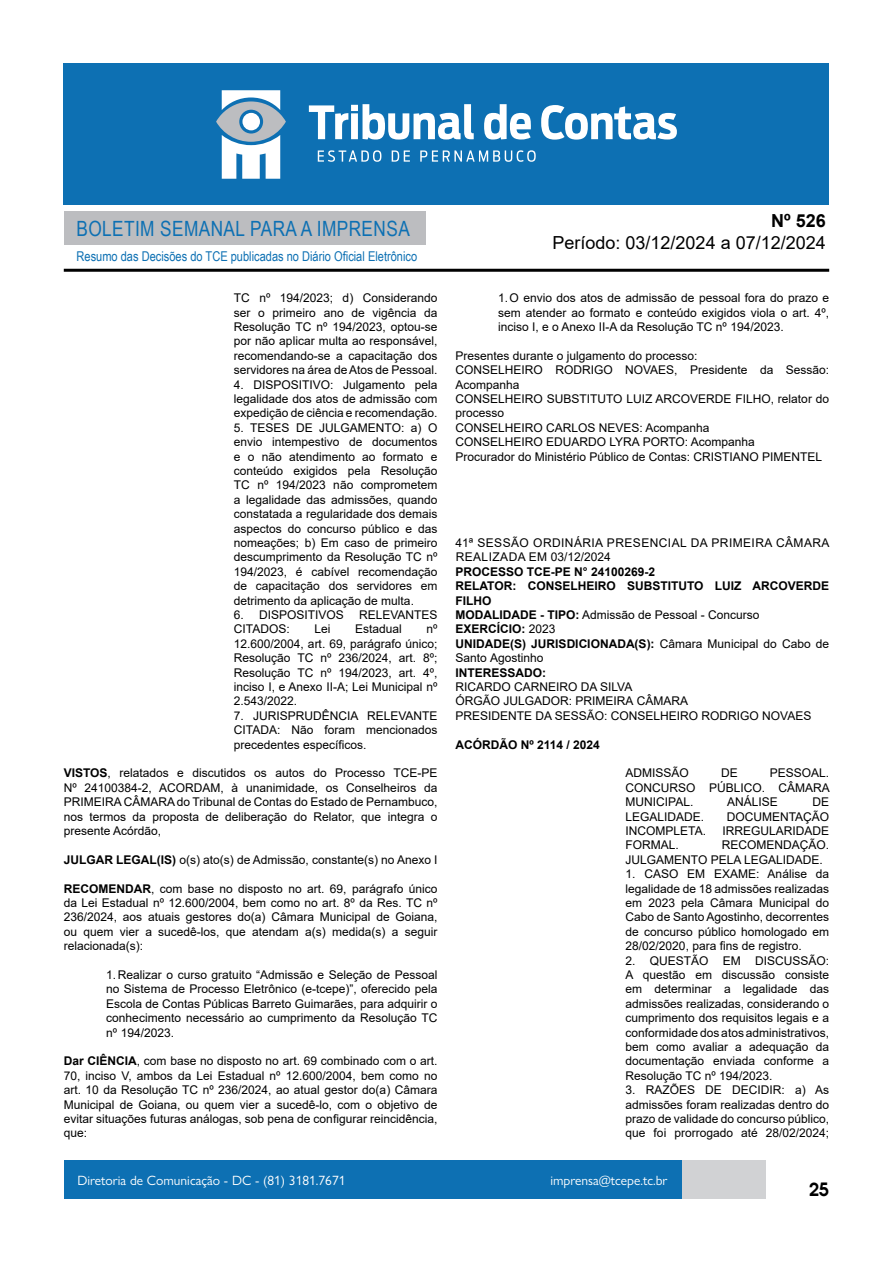
<style>
.page{position:relative;width:893px;height:1263px;background:#fff}
.page>*{position:absolute;margin:0;border:0;box-sizing:border-box;transform-origin:0 0}
.t1{font:21px "Arial Narrow";letter-spacing:.02em;color:#0d70b3}
.t2{font:18px "Arial";color:#000}
.t3{font:700 18px "Arial";color:#000}
.t4{font:600 18px "Avant Garde";color:#000}
.t5{font:13.5px "Gill Sans Nova";color:#fff}
.t6{font:13.5px "Arial Narrow";color:#0d70b3}
.t7{font:12px/14.4px "Arial";color:#000;text-align:justify}
.t8{font:700 12px/14.4px "Arial";color:#000}
.t9{font:12px/14.4px "Arial";letter-spacing:.035em;color:#000}
.s1{font-weight:700}
.s2{font-weight:400}
</style>
<div class="page">
<div style="left:148px;top:1160px;width:617px;height:39px;background:#d1d2d4"></div>
<div style="left:64px;top:211px;width:361px;height:33px;background:#bcbdc0"></div>
<hr style="left:64px;top:269px;width:765px;height:3px;background:#000">
<div style="left:64px;top:64px;width:765px;height:141px;background:#0d70b3"></div>
<svg style="left:309px;top:104px;width:165px;height:36px"></svg>
<svg style="left:484px;top:104px;width:47px;height:36px"></svg>
<svg style="left:541px;top:105px;width:136px;height:35px"></svg>
<svg style="left:318px;top:150px;width:63px;height:12px"></svg>
<svg style="left:392px;top:150px;width:18px;height:12px"></svg>
<svg style="left:420px;top:150px;width:116px;height:12px"></svg>
<svg style="left:216px;top:90px;width:70px;height:89px"></svg>
<div style="left:64px;top:1160px;width:617px;height:39px;background:#0d70b3"></div>
<h1 class="t1" style="left:77px;top:213px;width:335px">BOLETIM SEMANAL PARA A IMPRENSA</h1>
<p class="t6" style="left:77px;top:246px;width:342px">Resumo das Decisões do TCE publicadas no Diário Oficial Eletrônico</p>
<p class="t7" style="left:234px;top:291px;width:205px">TC nº 194/2023; d) Considerando ser o primeiro ano de vigência da Resolução TC nº 194/2023, optou-se por não aplicar multa ao responsável, recomendando-se a capacitação dos servidores na área de Atos de Pessoal.</p>
<p class="t7" style="left:234px;top:377px;width:205px">4. DISPOSITIVO: Julgamento pela legalidade dos atos de admissão com expedição de ciência e recomendação.</p>
<p class="t7" style="left:234px;top:420px;width:205px">5. TESES DE JULGAMENTO: a) O envio intempestivo de documentos e o não atendimento ao formato e conteúdo exigidos pela Resolução TC nº 194/2023 não comprometem a legalidade das admissões, quando constatada a regularidade dos demais aspectos do concurso público e das nomeações; b) Em caso de primeiro descumprimento da Resolução TC nº 194/2023, é cabível recomendação de capacitação dos servidores em detrimento da aplicação de multa.</p>
<p class="t7" style="left:234px;top:607px;width:111px">6. DISPOSITIVOS</p>
<p class="t7" style="left:359px;top:607px;width:80px">RELEVANTES</p>
<p class="t7" style="left:234px;top:622px;width:57px">CITADOS:</p>
<p class="t7" style="left:314px;top:622px;width:18px">Lei</p>
<p class="t7" style="left:355px;top:622px;width:48px">Estadual</p>
<p class="t7" style="left:234px;top:622px;width:205px;text-indent:193px">nº 12.600/2004, art. 69, parágrafo único; Resolução TC nº 236/2024, art. 8º; Resolução TC nº 194/2023, art. 4º, inciso I, e Anexo II-A; Lei Municipal nº 2.543/2022.</p>
<p class="t7" style="left:234px;top:708px;width:205px">7. JURISPRUDÊNCIA RELEVANTE CITADA: Não foram mencionados precedentes específicos.</p>
<p class="t7" style="left:64px;top:766px;width:375px"><span class="s1">VISTOS</span>, relatados e discutidos os autos do Processo TCE-PE Nº 24100384-2, ACORDAM, à unanimidade, os Conselheiros da PRIMEIRA CÂMARA do Tribunal de Contas do Estado de Pernambuco, nos termos da proposta de deliberação do Relator, que integra o presente Acórdão,</p>
<p class="t7" style="left:64px;top:852px;width:375px"><span class="s1">JULGAR LEGAL(IS)</span> o(s) ato(s) de Admissão, constante(s) no Anexo I</p>
<p class="t7" style="left:64px;top:881px;width:375px"><span class="s1">RECOMENDAR</span>, com base no disposto no art. 69, parágrafo único da Lei Estadual nº 12.600/2004, bem como no art. 8º da Res. TC nº 236/2024, aos atuais gestores do(a) Câmara Municipal de Goiana, ou quem vier a sucedê-los, que atendam a(s) medida(s) a seguir relacionada(s):</p>
<p class="t7" style="left:106px;top:967px;width:333px">1.Realizar o curso gratuito “Admissão e Seleção de Pessoal no Sistema de Processo Eletrônico (e-tcepe)”, oferecido pela Escola de Contas Públicas Barreto Guimarães, para adquirir o conhecimento necessário ao cumprimento da Resolução TC nº 194/2023.</p>
<p class="t7" style="left:64px;top:1054px;width:375px"><span class="s1">Dar CIÊNCIA</span>, com base no disposto no art. 69 combinado com o art.<br>70, inciso V, ambos da Lei Estadual nº 12.600/2004, bem como no art. 10 da Resolução TC nº 236/2024, ao atual gestor do(a) Câmara Municipal de Goiana, ou quem vier a sucedê-lo, com o objetivo de evitar situações futuras análogas, sob pena de configurar reincidência, que:</p>
<h2 class="t3" style="left:771px;top:208px;width:56px">Nº 526</h2>
<h2 class="t2" style="left:552px;top:230px;width:275px">Período: 03/12/2024 a 07/12/2024</h2>
<p class="t7" style="left:498px;top:291px;width:333px">1.O envio dos atos de admissão de pessoal fora do prazo e sem atender ao formato e conteúdo exigidos viola o art. 4º, inciso I, e o Anexo II-A da Resolução TC nº 194/2023.</p>
<p class="t7" style="left:455px;top:348px;width:244px">Presentes durante o julgamento do processo:</p>
<p class="t7" style="left:455px;top:363px;width:375px">CONSELHEIRO RODRIGO NOVAES, Presidente da Sessão:<br>Acompanha</p>
<p class="t7" style="left:455px;top:391px;width:375px">CONSELHEIRO SUBSTITUTO LUIZ ARCOVERDE FILHO, relator do processo</p>
<p class="t7" style="left:455px;top:420px;width:256px">CONSELHEIRO CARLOS NEVES: Acompanha</p>
<p class="t7" style="left:455px;top:435px;width:301px">CONSELHEIRO EDUARDO LYRA PORTO: Acompanha</p>
<p class="t7" style="left:455px;top:449px;width:368px">Procurador do Ministério Público de Contas: CRISTIANO PIMENTEL</p>
<p class="t9" style="left:455px;top:535px;width:376px">41ª SESSÃO ORDINÁRIA PRESENCIAL DA PRIMEIRA CÂMARA<br>REALIZADA EM 03/12/2024</p>
<p class="t8" style="left:455px;top:564px;width:201px">PROCESSO TCE-PE N° 24100269-2</p>
<p class="t8" style="left:455px;top:579px;width:375px">RELATOR: CONSELHEIRO SUBSTITUTO LUIZ ARCOVERDE<br>FILHO</p>
<p class="t7" style="left:455px;top:607px;width:306px"><span class="s1">MODALIDADE - TIPO:</span> Admissão de Pessoal - Concurso</p>
<p class="t8" style="left:455px;top:622px;width:102px">EXERCÍCIO: <span class="s2">2023</span></p>
<p class="t7" style="left:455px;top:636px;width:375px"><span class="s1">UNIDADE(S) JURISDICIONADA(S):</span> Câmara Municipal do Cabo de<br>Santo Agostinho</p>
<p class="t8" style="left:455px;top:665px;width:92px">INTERESSADO:</p>
<p class="t7" style="left:455px;top:679px;width:178px">RICARDO CARNEIRO DA SILVA</p>
<p class="t7" style="left:455px;top:694px;width:234px">ÓRGÃO JULGADOR: PRIMEIRA CÂMARA</p>
<p class="t7" style="left:455px;top:708px;width:357px">PRESIDENTE DA SESSÃO: CONSELHEIRO RODRIGO NOVAES</p>
<p class="t8" style="left:455px;top:737px;width:146px">ACÓRDÃO Nº 2114 / 2024</p>
<p class="t7" style="left:626px;top:766px;width:65px">ADMISSÃO</p>
<p class="t7" style="left:721px;top:766px;width:18px">DE</p>
<p class="t7" style="left:626px;top:766px;width:206px;text-indent:144px">PESSOAL.<br>CONCURSO PÚBLICO. CÂMARA MUNICIPAL.</p>
<p class="t7" style="left:727px;top:795px;width:52px">ANÁLISE</p>
<p class="t7" style="left:812px;top:795px;width:18px">DE</p>
<p class="t7" style="left:626px;top:809px;width:80px">LEGALIDADE.</p>
<p class="t7" style="left:727px;top:809px;width:104px">DOCUMENTAÇÃO</p>
<p class="t7" style="left:626px;top:823px;width:82px">INCOMPLETA.</p>
<p class="t7" style="left:722px;top:823px;width:108px">IRREGULARIDADE</p>
<p class="t7" style="left:626px;top:838px;width:55px">FORMAL.</p>
<p class="t7" style="left:626px;top:838px;width:205px;text-indent:96px">RECOMENDAÇÃO.<br>JULGAMENTO PELA LEGALIDADE.</p>
<p class="t7" style="left:626px;top:867px;width:205px">1. CASO EM EXAME: Análise da legalidade de 18 admissões realizadas em 2023 pela Câmara Municipal do Cabo de Santo Agostinho, decorrentes de concurso público homologado em 28/02/2020, para fins de registro.</p>
<p class="t7" style="left:626px;top:953px;width:205px">2. QUESTÃO EM DISCUSSÃO:<br>A questão em discussão consiste em determinar a legalidade das admissões realizadas, considerando o cumprimento dos requisitos legais e a conformidade dos atos administrativos, bem como avaliar a adequação da documentação enviada conforme a Resolução TC nº 194/2023.</p>
<p class="t7" style="left:626px;top:1083px;width:205px">3. RAZÕES DE DECIDIR: a) As admissões foram realizadas dentro do prazo de validade do concurso público, que foi prorrogado até 28/02/2024;</p>
<p class="t5" style="left:77px;top:1172px;width:270px">Diretoria de Comunicação - DC - (81) 3181.7671</p>
<p class="t5" style="left:550px;top:1172px;width:119px">imprensa@tcepe.tc.br</p>
<h2 class="t4" style="left:809px;top:1177px;width:22px">25</h2>
</div>
